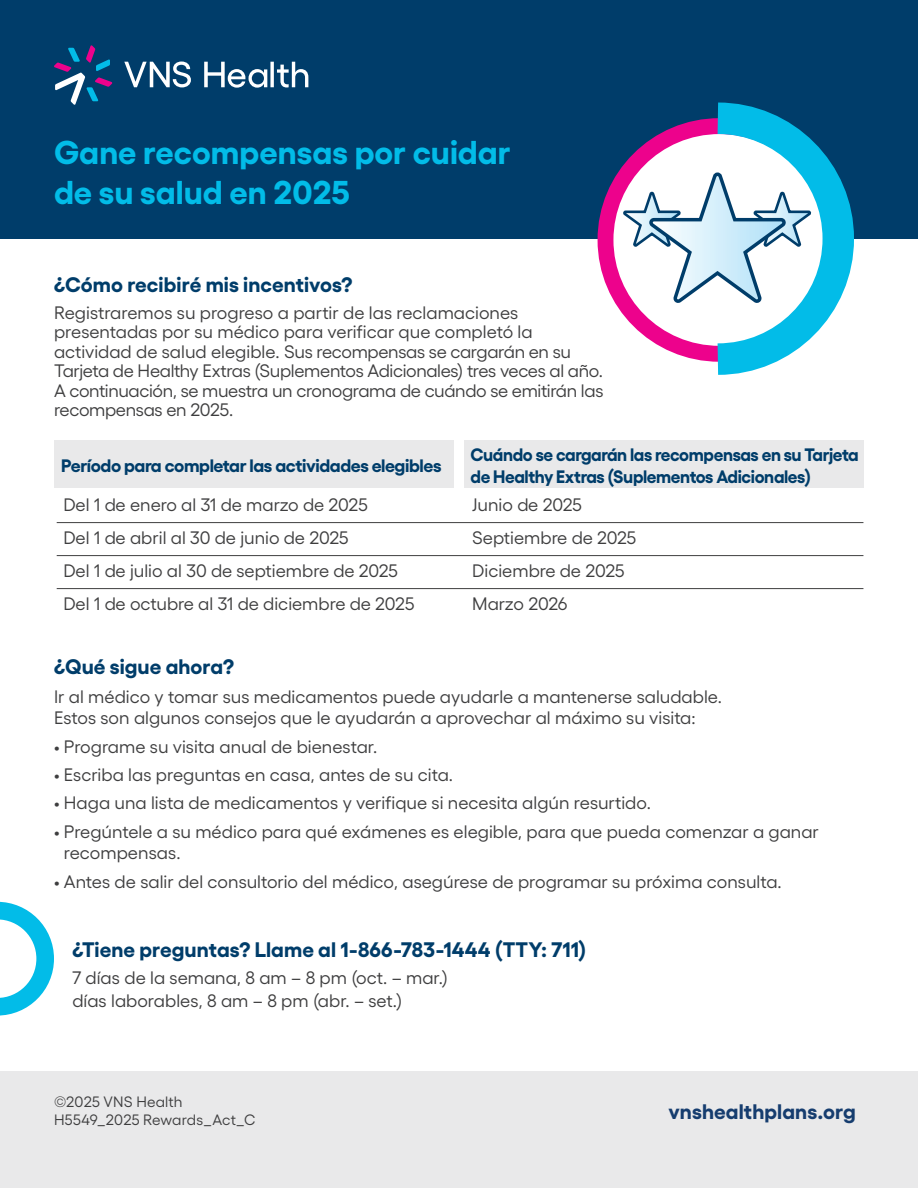
<style>
.page{position:relative;width:918px;height:1188px;background:#fff}
.page>*{position:absolute;margin:0;border:0;box-sizing:border-box;transform-origin:0 0}
.t1{font:700 33px/39.6px "Gellix";color:#02bce8}
.t2{font:700 21px "Gellix";letter-spacing:.005em;color:#003d6a}
.t3{font:700 21px "Gellix";letter-spacing:.005em;color:#163d6f}
.t4{font:18px/21.6px "Gellix";color:#3e3e3f}
.t5{font:18px/19.5px "Gellix";letter-spacing:-.02em;color:#3e3e3f}
.t6{font:700 18px/21.6px "Gellix";letter-spacing:-.02em;color:#003d6a}
.t7{font:15px "Gellix";letter-spacing:.01em;color:#3e3e3f}
</style>
<div class="page">
<div style="left:0;top:0;width:918px;height:239px;background:#003d6a"></div>
<div style="left:55px;top:441px;width:399px;height:47px;background:#e9e9ea"></div>
<div style="left:464px;top:441px;width:399px;height:47px;background:#e9e9ea"></div>
<svg style="left:54px;top:45px;width:58px;height:60px"></svg>
<svg style="left:124px;top:62px;width:67px;height:25px"></svg>
<svg style="left:204px;top:62px;width:104px;height:26px"></svg>
<svg style="left:606px;top:126px;width:227px;height:228px"></svg>
<svg style="left:623px;top:172px;width:63px;height:131px"></svg>
<div style="left:598px;top:118px;width:243px;height:244px;border:16px solid #ed028c;border-radius:50%"></div>
<svg style="left:686px;top:102px;width:168px;height:273px"></svg>
<hr style="left:57px;top:522px;width:806px;height:1px;background:#3e3e3f">
<hr style="left:57px;top:555px;width:806px;height:1px;background:#3e3e3f">
<hr style="left:57px;top:588px;width:806px;height:1px;background:#3e3e3f">
<div style="left:0;top:1071px;width:918px;height:117px;background:#e9e9ea"></div>
<svg style="left:0;top:901px;width:54px;height:115px"></svg>
<h1 class="t1" style="left:54px;top:129px;width:458px">Gane recompensas por cuidar de su salud en 2025</h1>
<h2 class="t2" style="left:54px;top:268px;width:300px">¿Cómo recibiré mis incentivos?</h2>
<p class="t5" style="left:54px;top:301px;width:551px">Registraremos su progreso a partir de las reclamaciones presentadas por su médico para verificar que completó la actividad de salud elegible. Sus recompensas se cargarán en su Tarjeta de Healthy Extras (Suplementos Adicionales) tres veces al año.<br>A continuación, se muestra un cronograma de cuándo se emitirán las recompensas en 2025.</p>
<p class="t6" style="left:61px;top:453px;width:382px">Período para completar las actividades elegibles</p>
<p class="t6" style="left:471px;top:442px;width:390px">Cuándo se cargarán las recompensas en su Tarjeta de Healthy Extras (Suplementos Adicionales)</p>
<p class="t4" style="left:63px;top:493px;width:306px">Del 1 de enero al 31 de marzo de 2025</p>
<p class="t4" style="left:472px;top:493px;width:111px">Junio de 2025</p>
<p class="t4" style="left:63px;top:526px;width:287px">Del 1 de abril al 30 de junio de 2025</p>
<p class="t4" style="left:472px;top:526px;width:166px">Septiembre de 2025</p>
<p class="t4" style="left:63px;top:559px;width:336px">Del 1 de julio al 30 de septiembre de 2025</p>
<p class="t4" style="left:472px;top:559px;width:154px">Diciembre de 2025</p>
<p class="t4" style="left:63px;top:592px;width:353px">Del 1 de octubre al 31 de diciembre de 2025</p>
<p class="t5" style="left:472px;top:593px;width:97px">Marzo 2026</p>
<h2 class="t2" style="left:54px;top:650px;width:182px">¿Qué sigue ahora?</h2>
<p class="t4" style="left:54px;top:684px;width:670px">Ir al médico y tomar sus medicamentos puede ayudarle a mantenerse saludable.<br>Estos son algunos consejos que le ayudarán a aprovechar al máximo su visita:</p>
<p class="t4" style="left:54px;top:734px;width:325px">• Programe su visita anual de bienestar.</p>
<p class="t4" style="left:54px;top:762px;width:401px">• Escriba las preguntas en casa, antes de su cita.</p>
<p class="t4" style="left:54px;top:790px;width:599px">• Haga una lista de medicamentos y verifique si necesita algún resurtido.</p>
<p class="t4" style="left:64px;top:819px;width:757px;text-indent:-10px">• Pregúntele a su médico para qué exámenes es elegible, para que pueda comenzar a ganar recompensas.</p>
<p class="t4" style="left:54px;top:869px;width:729px">• Antes de salir del consultorio del médico, asegúrese de programar su próxima consulta.</p>
<h2 class="t2" style="left:72px;top:933px;width:515px">¿Tiene preguntas? Llame al 1-866-783-1444 (TTY: 711)</h2>
<p class="t4" style="left:72px;top:965px;width:377px;line-height:22.5px">7 días de la semana, 8 am – 8 pm (oct. – mar.) días laborables, 8 am – 8 pm (abr. – set.)</p>
<p class="t7" style="left:54px;top:1091px;width:130px">©2025 VNS Health</p>
<p class="t7" style="left:54px;top:1109px;width:203px">H5549_2025 Rewards_Act_C</p>
<p class="t3" style="left:669px;top:1095px;width:189px">vnshealthplans.org</p>
</div>
